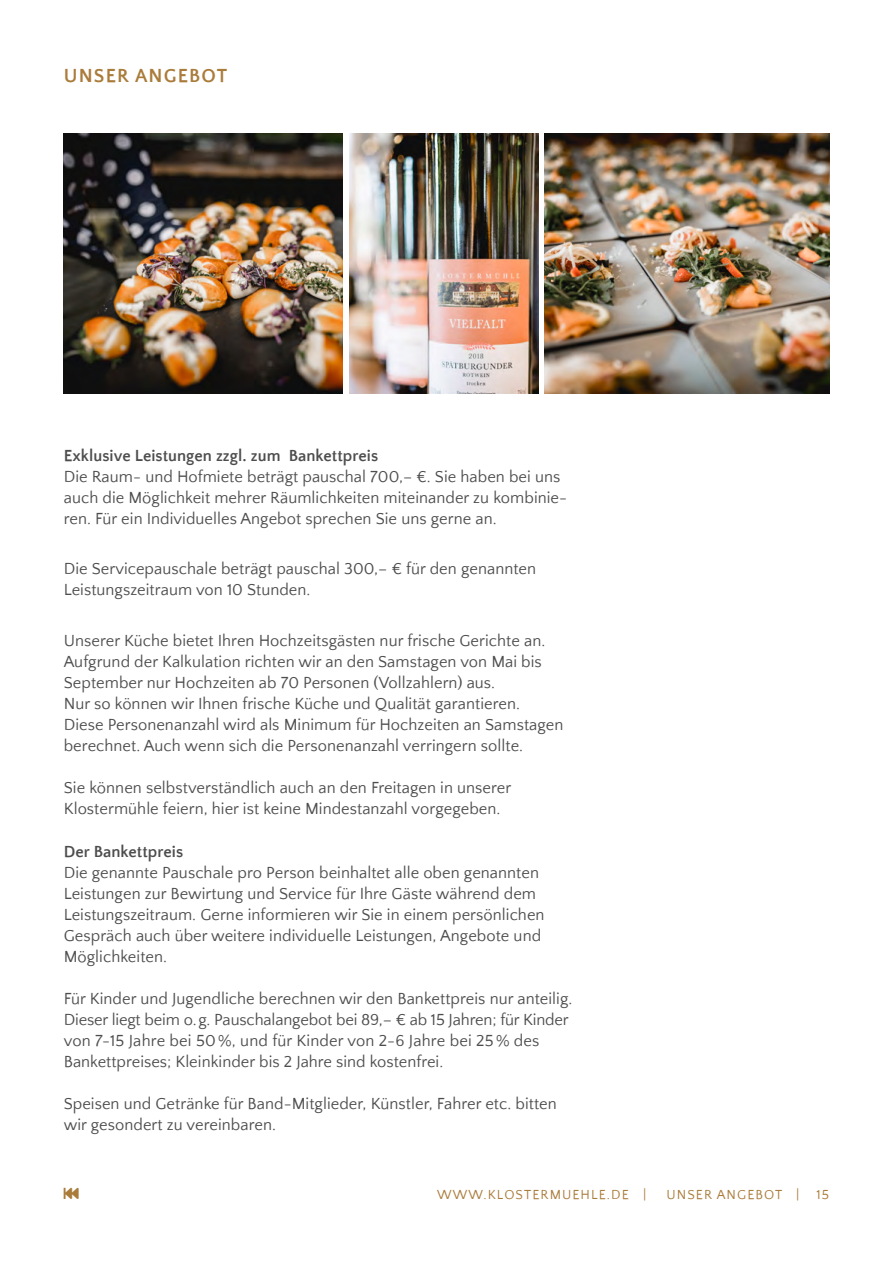
<style>
.page{position:relative;width:893px;height:1263px;background:#fff}
.page>*{position:absolute;margin:0;border:0;box-sizing:border-box;transform-origin:0 0}
.t1{font:700 19.5px "Quattrocento Sans";letter-spacing:.06em;color:#aa7c3b}
.t2{font:16.5px/21px "Quattrocento Sans";letter-spacing:.005em;color:#4d4d4d}
.t3{font:700 16.5px "Quattrocento Sans";letter-spacing:.005em;color:#4d4d4d}
.t4{font:13.5px "Quattrocento Sans";letter-spacing:.08em;color:#aa7c3b}
</style>
<div class="page">
<img style="left:349px;top:134px;width:189px;height:259px">
<img style="left:544px;top:134px;width:285px;height:260px">
<img style="left:64px;top:134px;width:278px;height:259px">
<p class="t1" style="left:64px;top:66px;width:165px">UNSER ANGEBOT</p>
<p class="t3" style="left:64px;top:447px;width:316px">Exklusive Leistungen zzgl. zum Bankettpreis</p>
<p class="t2" style="left:64px;top:466px;width:505px">Die Raum- und Hofmiete beträgt pauschal 700,– €. Sie haben bei uns auch die Möglichkeit mehrer Räumlichkeiten miteinander zu kombinie&shy;ren. Für ein Individuelles Angebot sprechen Sie uns gerne an.</p>
<p class="t2" style="left:64px;top:559px;width:474px">Die Servicepauschale beträgt pauschal 300,– € für den genannten<br>Leistungszeitraum von 10 Stunden.</p>
<p class="t2" style="left:64px;top:631px;width:501px">Unserer Küche bietet Ihren Hochzeitsgästen nur frische Gerichte an.<br>Aufgrund der Kalkulation richten wir an den Samstagen von Mai bis September nur Hochzeiten ab 70 Personen (Vollzahlern) aus.<br>Nur so können wir Ihnen frische Küche und Qualität garantieren.<br>Diese Personenanzahl wird als Minimum für Hochzeiten an Samstagen berechnet. Auch wenn sich die Personenanzahl verringern sollte.</p>
<p class="t2" style="left:64px;top:778px;width:449px">Sie können selbstverständlich auch an den Freitagen in unserer<br>Klostermühle feiern, hier ist keine Mindestanzahl vorgegeben.</p>
<p class="t3" style="left:64px;top:843px;width:121px">Der Bankettpreis</p>
<p class="t2" style="left:64px;top:862px;width:482px">Die genannte Pauschale pro Person beinhaltet alle oben genannten Leistungen zur Bewirtung und Service für Ihre Gäste während dem Leistungszeitraum. Gerne informieren wir Sie in einem persönlichen Gespräch auch über weitere individuelle Leistungen, Angebote und Möglichkeiten.</p>
<p class="t2" style="left:64px;top:988px;width:510px">Für Kinder und Jugendliche berechnen wir den Bankettpreis nur anteilig.<br>Dieser liegt beim o.g. Pauschalangebot bei 89,– € ab 15 Jahren; für Kinder von 7-15 Jahre bei 50 %, und für Kinder von 2-6 Jahre bei 25 % des Bankettpreises; Kleinkinder bis 2 Jahre sind kostenfrei.</p>
<p class="t2" style="left:64px;top:1094px;width:495px">Speisen und Getränke für Band-Mitglieder, Künstler, Fahrer etc. bitten wir gesondert zu vereinbaren.</p>
<p class="t4" style="left:437px;top:1188px;width:211px">WWW.KLOSTERMUEHLE.DE |</p>
<p class="t4" style="left:666px;top:1188px;width:134px">UNSER ANGEBOT |</p>
<p class="t4" style="left:817px;top:1188px;width:14px">15</p>
</div>
